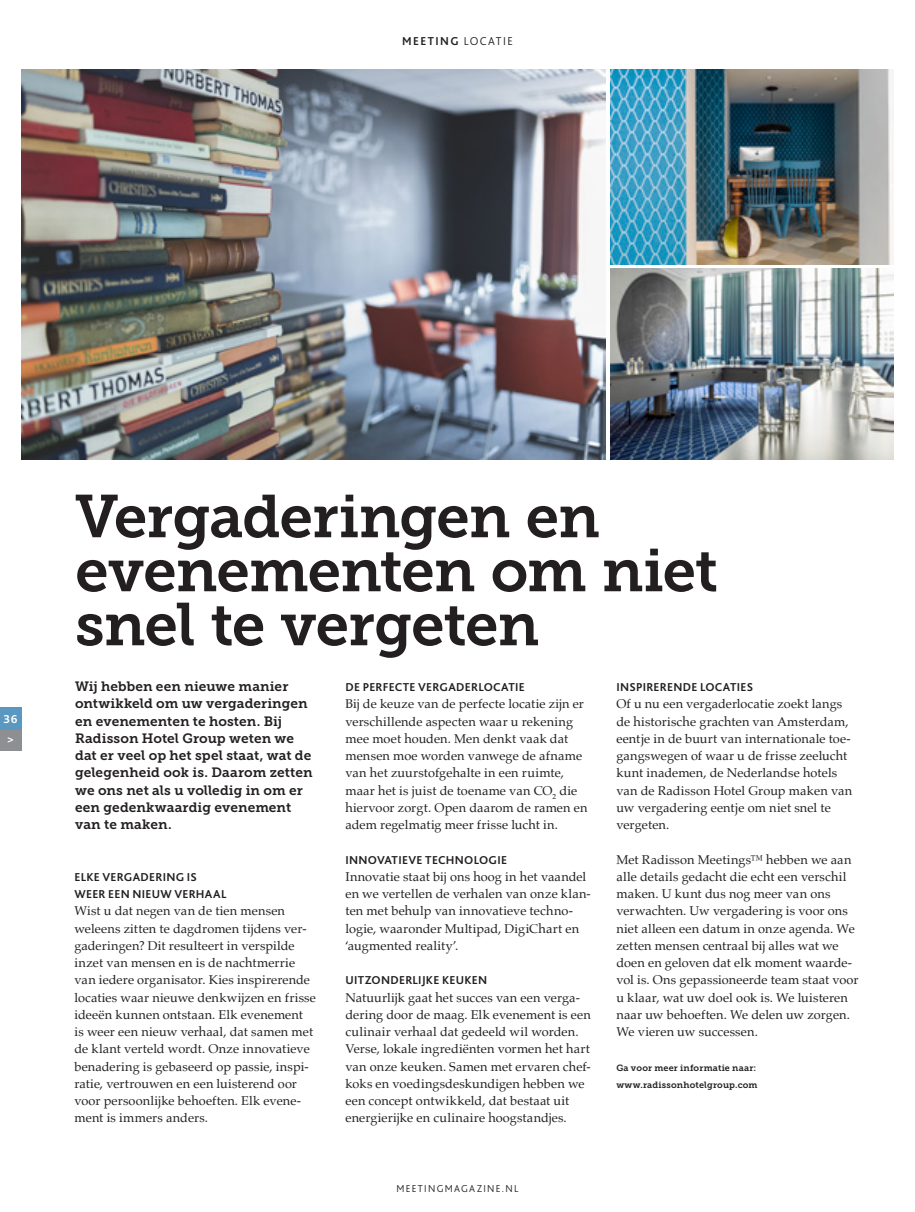
<style>
.page{position:relative;width:915px;height:1212px;background:#fff}
.page>*{position:absolute;margin:0;border:0;box-sizing:border-box;transform-origin:0 0}
.t1{font:60px/54px "Museo Slab 700";letter-spacing:-.015em;color:#231f20}
.t2{font:13.5px/17.2px "Museo Slab 700";letter-spacing:.005em;color:#231f20}
.t3{font:12.75px/17.2px "Palatino";letter-spacing:.01em;color:#231f20}
.t4{font:700 12px/17.2px "Bliss 2";letter-spacing:.025em;color:#231f20}
.t5{font:700 12px "Bliss 2";letter-spacing:.125em;color:#231f20}
.t6{font:700 12px/20.7px "Bliss 2";color:#fff;text-align:center}
.t7{font:300 10.5px "Bliss 2";letter-spacing:.125em;color:#231f20}
.t8{font:9px/17.2px "Museo Slab 700";letter-spacing:.02em;color:#231f20}
.s1{font-weight:300}
</style>
<div class="page">
<img style="left:21px;top:70px;width:584px;height:389px">
<img style="left:610px;top:70px;width:283px;height:194px">
<img style="left:610px;top:269px;width:283px;height:190px">
<div style="left:0;top:728px;width:21px;height:22px;background:#8d8f92"></div>
<div style="left:0;top:707px;width:21px;height:22px;background:#5a98c1"></div>
<p class="t5" style="left:402px;top:33px;width:112px">MEETING <span class="s1">LOCATIE</span></p>
<p class="t6" style="left:4px;top:708px;width:16px">36 &gt;</p>
<h1 class="t1" style="left:75px;top:490px;width:644px">Vergaderingen en evenementen om niet snel te vergeten</h1>
<p class="t2" style="left:75px;top:678px;width:239px">Wij hebben een nieuwe manier ontwikkeld om uw vergaderingen en evenementen te hosten. Bij<br>Radisson Hotel Group weten we dat er veel op het spel staat, wat de gelegenheid ook is. Daarom zetten we ons net als u volledig in om er een gedenkwaardig evenement van te maken.</p>
<p class="t4" style="left:74px;top:868px;width:153px">ELKE VERGADERING IS<br>WEER EEN NIEUW VERHAAL</p>
<p class="t3" style="left:74px;top:902px;width:243px">Wist u dat negen van de tien mensen weleens zitten te dagdromen tijdens ver&shy;gaderingen? Dit resulteert in verspilde inzet van mensen en is de nachtmerrie van iedere organisator. Kies inspirerende locaties waar nieuwe denkwijzen en frisse ideeën kunnen ontstaan. Elk evenement<br>is weer een nieuw verhaal, dat samen met de klant verteld wordt. Onze innovatieve benadering is gebaseerd op passie, inspi&shy;ratie, vertrouwen en een luisterend oor voor persoonlijke behoeften. Elk evene&shy;ment is immers anders.</p>
<p class="t4" style="left:345px;top:678px;width:181px">DE PERFECTE VERGADERLOCATIE</p>
<p class="t3" style="left:345px;top:695px;width:243px">Bij de keuze van de perfecte locatie zijn er verschillende aspecten waar u rekening mee moet houden. Men denkt vaak dat mensen moe worden vanwege de afname van het zuurstofgehalte in een ruimte, maar het is juist de toename van CO<sub>2</sub> die hiervoor zorgt. Open daarom de ramen en adem regelmatig meer frisse lucht in.</p>
<p class="t4" style="left:345px;top:851px;width:163px">INNOVATIEVE TECHNOLOGIE</p>
<p class="t3" style="left:345px;top:868px;width:247px">Innovatie staat bij ons hoog in het vaandel en we vertellen de verhalen van onze klan&shy;ten met behulp van innovatieve techno&shy;logie, waaronder Multipad, DigiChart en ‘augmented reality’.</p>
<p class="t4" style="left:345px;top:971px;width:143px">UITZONDERLIJKE KEUKEN</p>
<p class="t3" style="left:345px;top:988px;width:247px">Natuurlijk gaat het succes van een verga&shy;dering door de maag. Elk evenement is een culinair verhaal dat gedeeld wil worden.<br>Verse, lokale ingrediënten vormen het hart van onze keuken. Samen met ervaren chef&shy;koks en voedingsdeskundigen hebben we een concept ontwikkeld, dat bestaat uit energierijke en culinaire hoogstandjes.</p>
<p class="t7" style="left:396px;top:1182px;width:123px">MEETINGMAGAZINE.NL</p>
<p class="t4" style="left:616px;top:678px;width:138px">INSPIRERENDE LOCATIES</p>
<p class="t3" style="left:616px;top:695px;width:237px">Of u nu een vergaderlocatie zoekt langs de historische grachten van Amsterdam, eentje in de buurt van internationale toe&shy;gangswegen of waar u de frisse zeelucht kunt inademen, de Nederlandse hotels van de Radisson Hotel Group maken van uw vergadering eentje om niet snel te vergeten.</p>
<p class="t3" style="left:616px;top:850px;width:243px">Met Radisson Meetings™ hebben we aan alle details gedacht die echt een verschil maken. U kunt dus nog meer van ons verwachten. Uw vergadering is voor ons niet alleen een datum in onze agenda. We zetten mensen centraal bij alles wat we doen en geloven dat elk moment waarde&shy;vol is. Ons gepassioneerde team staat voor u klaar, wat uw doel ook is. We luisteren naar uw behoeften. We delen uw zorgen.<br>We vieren uw successen.</p>
<p class="t8" style="left:616px;top:1059px;width:143px">Ga voor meer informatie naar: www.radissonhotelgroup.com</p>
</div>
